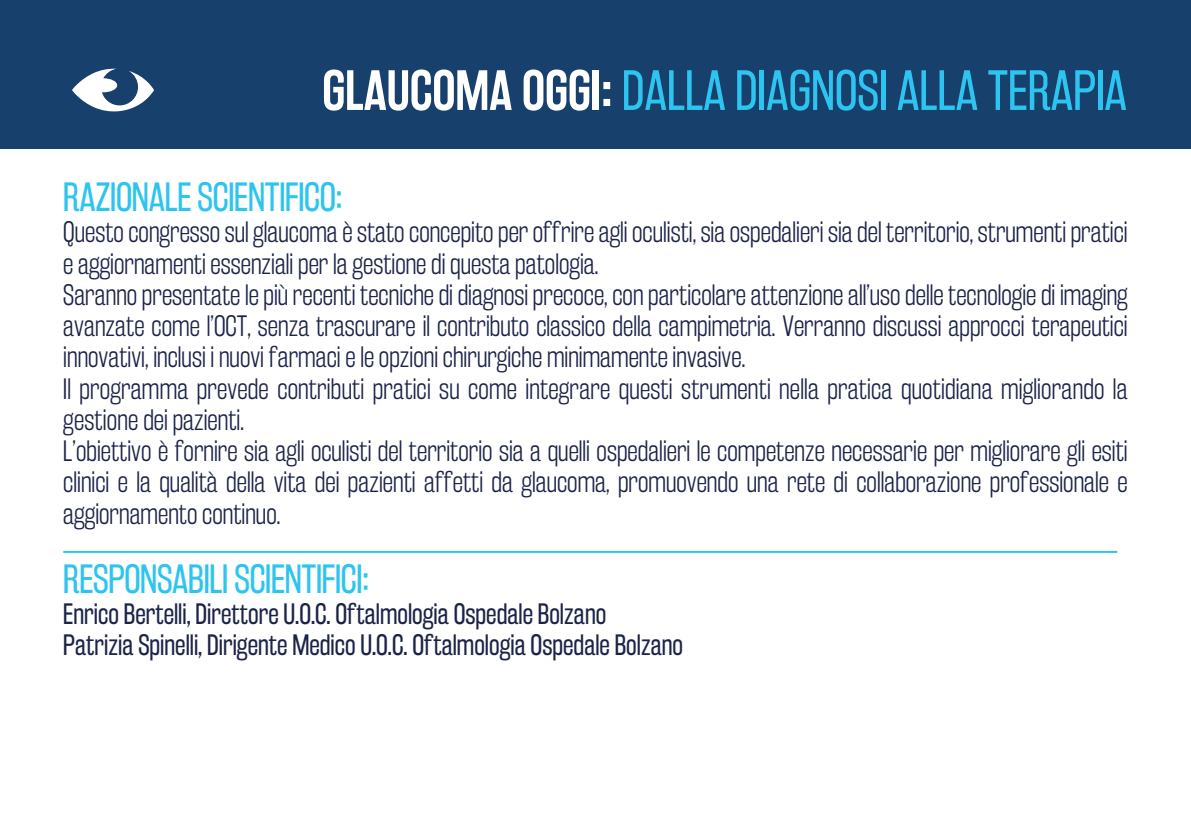
<style>
.page{position:relative;width:1191px;height:840px;background:#fff}
.page>*{position:absolute;margin:0;border:0;box-sizing:border-box;transform-origin:0 0}
.t1{font:36px "Rakesly Bk";letter-spacing:-.01em;color:#2dc4f0}
.t2{font:26px/31.2px "Rakesly Lt";color:#1c2348}
.t3{font:26px/31.2px "Rakesly Bk";color:#1c2348}
</style>
<div class="page">
<div style="left:0;top:0;width:1191px;height:148px;background:#18406d"></div>
<svg style="left:72px;top:68px;width:82px;height:44px"></svg>
<hr style="left:63px;top:550px;width:1054px;height:2px;background:#2dc4f0">
<svg style="left:324px;top:69px;width:187px;height:42px"></svg>
<svg style="left:523px;top:69px;width:66px;height:42px"></svg>
<div style="left:593px;top:70px;width:6px;height:40px;background:#fff"></div>
<svg style="left:603px;top:82px;width:7px;height:24px"></svg>
<svg style="left:624px;top:70px;width:101px;height:40px"></svg>
<svg style="left:737px;top:70px;width:18px;height:40px"></svg>
<div style="left:759px;top:70px;width:5px;height:40px;background:#2dc4f0"></div>
<svg style="left:767px;top:69px;width:110px;height:42px"></svg>
<hr style="left:881px;top:70px;width:4px;height:40px;background:#2dc4f0">
<svg style="left:897px;top:70px;width:80px;height:40px"></svg>
<svg style="left:988px;top:70px;width:107px;height:40px"></svg>
<div style="left:1097px;top:70px;width:5px;height:40px;background:#2dc4f0"></div>
<svg style="left:1105px;top:70px;width:21px;height:40px"></svg>
<h1 class="t1" style="left:63px;top:175px;width:281px">RAZIONALE SCIENTIFICO:</h1>
<p class="t2" style="left:63px;top:216px;width:1066px">Questo congresso sul glaucoma è stato concepito per offrire agli oculisti, sia ospedalieri sia del territorio, strumenti pratici e aggiornamenti essenziali per la gestione di questa patologia.<br>Saranno presentate le più recenti tecniche di diagnosi precoce, con particolare attenzione all’uso delle tecnologie di imaging avanzate come l’OCT, senza trascurare il contributo classico della campimetria. Verranno discussi approcci terapeutici innovativi, inclusi i nuovi farmaci e le opzioni chirurgiche minimamente invasive.<br>Il programma prevede contributi pratici su come integrare questi strumenti nella pratica quotidiana migliorando la gestione dei pazienti.<br>L’obiettivo è fornire sia agli oculisti del territorio sia a quelli ospedalieri le competenze necessarie per migliorare gli esiti clinici e la qualità della vita dei pazienti affetti da glaucoma, promuovendo una rete di collaborazione professionale e aggiornamento continuo.</p>
<h1 class="t1" style="left:63px;top:557px;width:308px">RESPONSABILI SCIENTIFICI:</h1>
<p class="t3" style="left:63px;top:598px;width:621px">Enrico Bertelli, Direttore U.O.C. Oftalmologia Ospedale Bolzano<br>Patrizia Spinelli, Dirigente Medico U.O.C. Oftalmologia Ospedale Bolzano</p>
</div>
